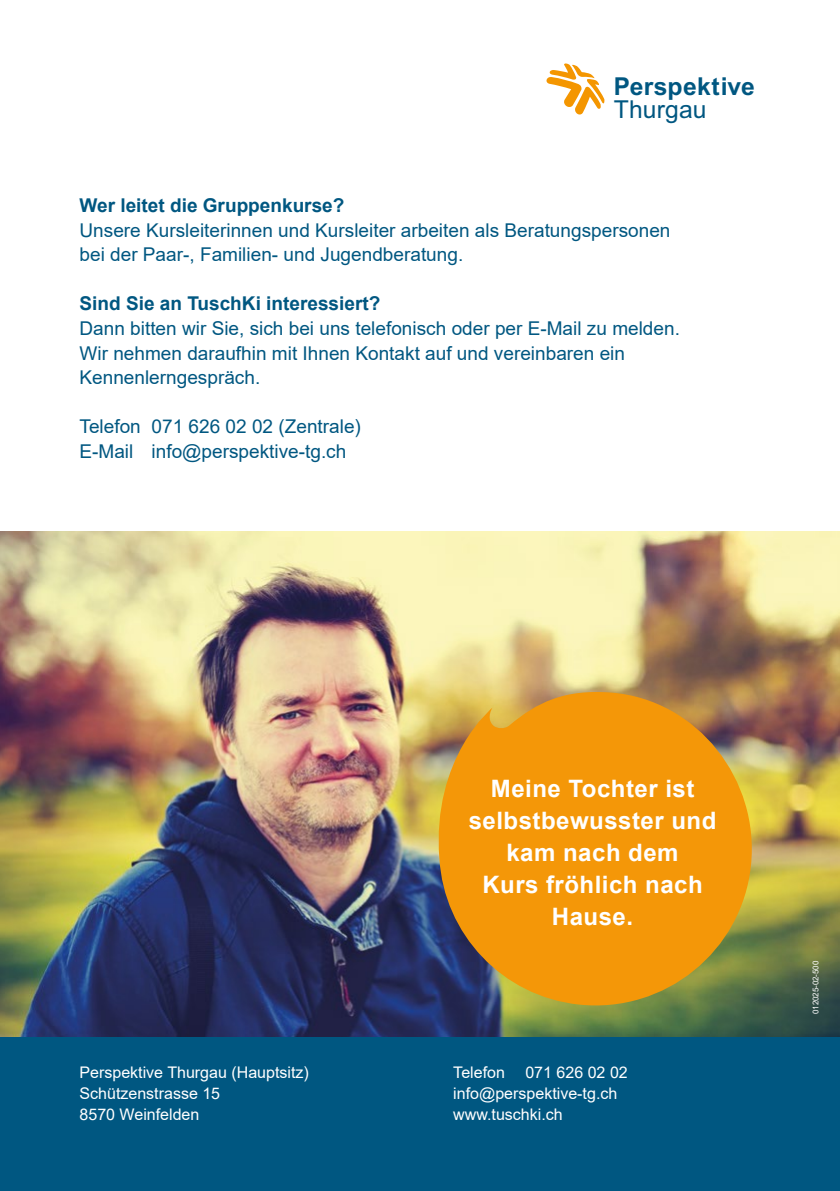
<style>
.page{position:relative;width:840px;height:1191px;background:#fff}
.page>*{position:absolute;margin:0;border:0;box-sizing:border-box;transform-origin:0 0}
.t1{font:700 24.6px "Arial";letter-spacing:.015em;color:#005781}
.t2{font:24.6px "Arial";letter-spacing:.005em;color:#005781}
.t3{font:700 24px/32px "Arial";letter-spacing:.02em;color:#fff;text-align:center}
.t4{font:19px/24.6px "Arial";color:#005781}
.t5{font:700 19px "Arial";color:#005781}
.t6{font:16px/21px "Arial";color:#fff}
.t7{font:8px "Arial";letter-spacing:-.01em;color:#fff}
</style>
<div class="page">
<img style="left:0;top:532px;width:839px;height:505px">
<svg style="left:546px;top:63px;width:58px;height:52px"></svg>
<svg style="left:431px;top:689px;width:328px;height:324px;background:#d7921d"></svg>
<div style="left:0;top:1037px;width:839px;height:154px;background:#005781"></div>
<p class="t1" style="left:613px;top:69px;width:142px">Perspektive</p>
<p class="t2" style="left:613px;top:92px;width:94px">Thurgau</p>
<p class="t5" style="left:79px;top:192px;width:266px">Wer leitet die Gruppenkurse?</p>
<p class="t4" style="left:79px;top:217px;width:592px">Unsere Kursleiterinnen und Kursleiter arbeiten als Beratungspersonen bei der Paar-, Familien- und Jugendberatung.</p>
<p class="t5" style="left:79px;top:290px;width:302px">Sind Sie an TuschKi interessiert?</p>
<p class="t4" style="left:79px;top:316px;width:601px">Dann bitten wir Sie, sich bei uns telefonisch oder per E-Mail zu melden.<br>Wir nehmen daraufhin mit Ihnen Kontakt auf und vereinbaren ein<br>Kennenlerngespräch.</p>
<p class="t4" style="left:79px;top:414px;width:283px">Telefon 071 626 02 02 (Zentrale)<br>E-Mail info@perspektive-tg.ch</p>
<p class="t3" style="left:468px;top:772px;width:249px">Meine Tochter ist selbstbewusster und kam nach dem<br>Kurs fröhlich nach<br>Hause.</p>
<p class="t6" style="left:79px;top:1061px;width:231px">Perspektive Thurgau (Hauptsitz)<br>Schützenstrasse 15<br>8570 Weinfelden</p>
<p class="t6" style="left:453px;top:1061px;width:53px">Telefon</p>
<p class="t6" style="left:453px;top:1061px;width:176px;text-indent:72px">071 626 02 02 info@perspektive-tg.ch www.tuschki.ch</p>
<p class="t7" style="left:809px;top:1014px;width:55px;rotate:-90deg">012025-02-500</p>
</div>
